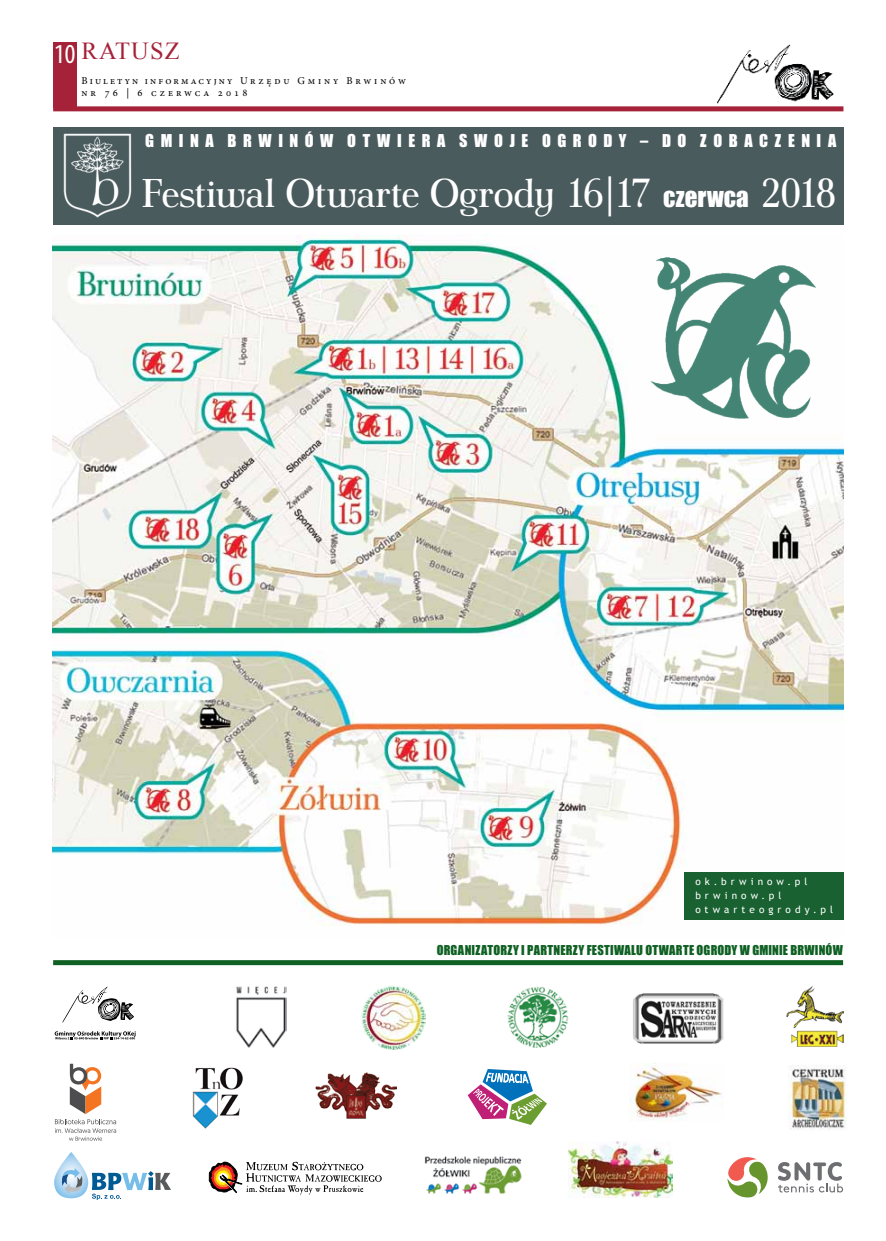
<style>
.page{position:relative;width:886px;height:1241px;background:#fff}
.page>*{position:absolute;margin:0;border:0;box-sizing:border-box;transform-origin:0 0}
.t1{font:40px "Ant Polt";letter-spacing:-.005em;color:#fff}
.t2{font:24.38px "Times New Roman";letter-spacing:.05em;color:#a52238}
.t3{font:24.38px "Minion Pro";color:#a52238}
.t4{font:16.25px "Impact";letter-spacing:.405em;color:#fff}
.t5{font:12.5px "Impact";letter-spacing:.02em;color:#0f6023}
.t6{font:10.5px/12.6px "Minion Pro";letter-spacing:.255em;color:#000}
.t7{font:10px/14px "Trebuchet MS";letter-spacing:.405em;color:#fff}
.s1{font-family:"Myriad Pro";font-stretch:condensed;font-size:27.5px;color:#fff}
.s2{font-size:42.5px}
.s3{font-family:"Impact";font-size:25px}
</style>
<div class="page">
<div style="left:53px;top:43px;width:23px;height:65px;background:#a52238"></div>
<div style="left:53px;top:106px;width:790px;height:5px;background:#a52238"></div>
<img style="left:717px;top:45px;width:117px;height:59px">
<img style="left:424px;top:1156px;width:98px;height:38px">
<img style="left:503px;top:986px;width:68px;height:67px;border-radius:34px">
<svg style="left:630px;top:989px;width:97px;height:57px"></svg>
<img style="left:633px;top:993px;width:90px;height:50px">
<img style="left:630px;top:1063px;width:92px;height:58px">
<img style="left:53px;top:235px;width:790px;height:690px">
<div style="left:53px;top:127px;width:790px;height:97px;background:#4a5b5e"></div>
<img style="left:58px;top:133px;width:76px;height:92px">
<img style="left:642px;top:249px;width:190px;height:190px">
<div style="left:53px;top:960px;width:790px;height:5px;background:#0f6023"></div>
<img style="left:236px;top:986px;width:50px;height:62px">
<svg style="left:55px;top:1063px;width:61px;height:77px"></svg>
<img style="left:569px;top:1141px;width:104px;height:55px">
<img style="left:361px;top:985px;width:65px;height:64px">
<svg style="left:778px;top:1162px;width:65px;height:30px"></svg>
<svg style="left:727px;top:1157px;width:41px;height:40px"></svg>
<svg style="left:55px;top:1031px;width:81px;height:8px"></svg>
<svg style="left:62px;top:986px;width:72px;height:36px"></svg>
<svg style="left:209px;top:1161px;width:173px;height:33px"></svg>
<svg style="left:54px;top:1151px;width:34px;height:47px"></svg>
<svg style="left:62px;top:1167px;width:21px;height:26px"></svg>
<svg style="left:92px;top:1171px;width:79px;height:28px"></svg>
<img style="left:192px;top:1067px;width:51px;height:62px">
<img style="left:786px;top:986px;width:57px;height:60px">
<img style="left:789px;top:1065px;width:57px;height:65px">
<img style="left:315px;top:1072px;width:81px;height:45px">
<svg style="left:468px;top:1069px;width:79px;height:55px"></svg>
<div style="left:684px;top:871px;width:159px;height:48px;background:#196131"></div>
<h2 class="t2" style="left:54px;top:35px;width:127px"><span class="s1">10</span> RATUSZ</h2>
<p class="t6" style="left:81px;top:74px;width:326px">Biuletyn informacyjny Urzędu Gminy Brwinów nr 76 | 6 czerwca 2018</p>
<h3 class="t4" style="left:145px;top:128px;width:692px">GMINA BRWINÓW OTWIERA SWOJE OGRODY – DO ZOBACZENIA</h3>
<h1 class="t1" style="left:142px;top:164px;width:696px">Festiwal Otwarte Ogrody <span class="s2">16|17</span> <span class="s3">czerwca</span> <span class="s2">2018</span></h1>
<h2 class="t3" style="left:82px;top:36px;width:99px">ratusz</h2>
<p class="t7" style="left:695px;top:874px;width:139px">ok.brwinow.pl brwinow.pl otwarteogrody.pl</p>
<p class="t5" style="left:437px;top:940px;width:408px">ORGANIZATORZY I PARTNERZY FESTIWALU OTWARTE OGRODY W GMINIE BRWINÓW</p>
</div>
